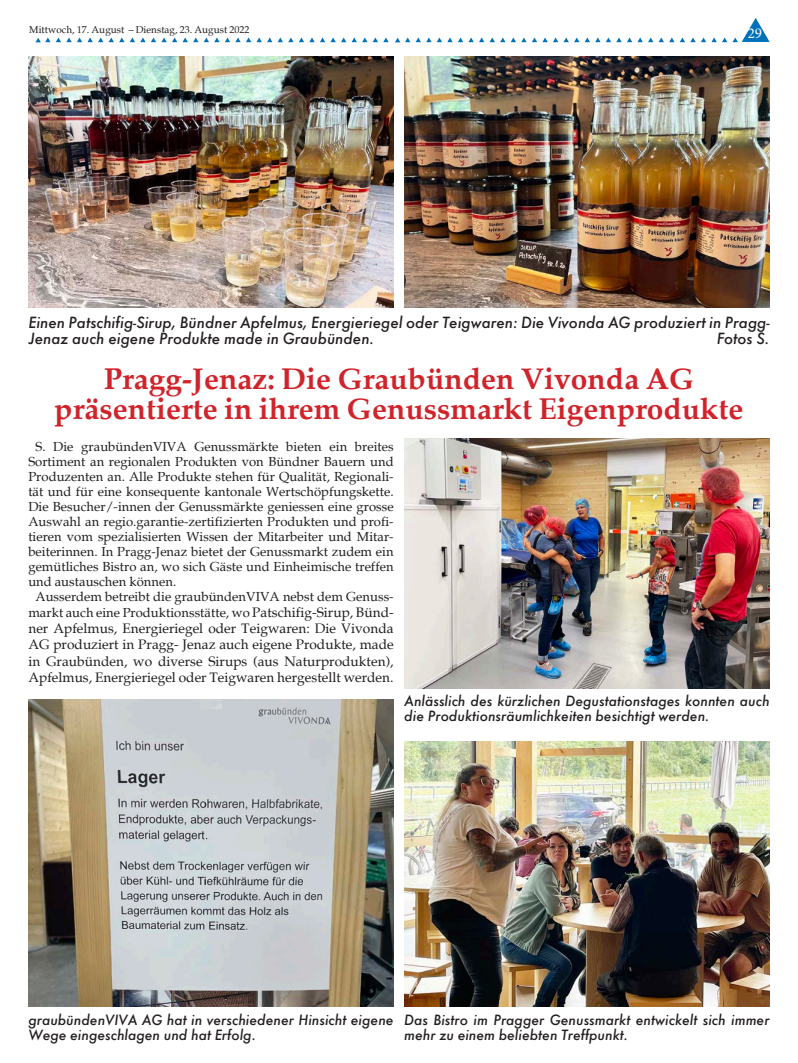
<style>
.page{position:relative;width:798px;height:1063px;background:#fff}
.page>*{position:absolute;margin:0;border:0;box-sizing:border-box;transform-origin:0 0}
.Lauftext{font:700 30px "Palatia";color:#d1232a}
.Lauftext-2{font:italic 500 15px/16.2px "Futura";color:#231f20}
.t1{font:15px "Minion Pro";color:#fff}
.Lauftext-3{font:italic 500 13.75px/15px "Futura";color:#231f20}
.Lauftext-4{font:13.75px/16.2px "Palatia";color:#231f20;text-align:justify}
.Lauftext-5{font:13.12px/15px "Palatia";color:#231f20;text-align:justify}
.t2{font:10px "Palatia";color:#231f20}
.s1{font-size:13.75px}
</style>
<div class="page">
<svg style="left:669px;top:38px;width:15px;height:4px"></svg>
<svg style="left:595px;top:38px;width:68px;height:4px"></svg>
<svg style="left:574px;top:38px;width:15px;height:4px"></svg>
<svg style="left:500px;top:38px;width:68px;height:4px"></svg>
<svg style="left:479px;top:38px;width:15px;height:4px"></svg>
<svg style="left:690px;top:18px;width:79px;height:24px"></svg>
<svg style="left:395px;top:38px;width:78px;height:4px"></svg>
<svg style="left:320px;top:38px;width:68px;height:4px"></svg>
<svg style="left:225px;top:38px;width:89px;height:4px"></svg>
<svg style="left:130px;top:38px;width:89px;height:4px"></svg>
<svg style="left:35px;top:38px;width:89px;height:4px"></svg>
<img style="left:28px;top:57px;width:365px;height:250px">
<img style="left:404px;top:57px;width:365px;height:250px">
<img style="left:404px;top:438px;width:365px;height:251px">
<img style="left:404px;top:741px;width:365px;height:265px">
<img style="left:28px;top:700px;width:365px;height:306px">
<p class="t2" style="left:29px;top:23px;width:222px">Mittwoch, 17. August – Dienstag, 23. August 2022</p>
<p class="t1" style="left:747px;top:23px;width:16px">29</p>
<p class="Lauftext-2" style="left:28px;top:314px;width:742px">Einen Patschifig-Sirup, Bündner Apfelmus, Energieriegel oder Teigwaren: Die Vivonda AG produziert in Pragg-<br>Jenaz auch eigene Produkte made in Graubünden.</p>
<p class="Lauftext-2" style="left:716px;top:330px;width:54px">Fotos S.</p>
<p class="Lauftext" style="left:104px;top:361px;width:591px">Pragg-Jenaz: Die Graubünden Vivonda AG</p>
<p class="Lauftext" style="left:54px;top:391px;width:690px">präsentierte in ihrem Genussmarkt Eigenprodukte</p>
<p class="Lauftext-5" style="left:28px;top:439px;width:366px;text-indent:7px">S. Die graubündenVIVA Genussmärkte bieten ein breites Sortiment an regionalen Produkten von Bündner Bauern und Produzenten an. Alle Produkte stehen für Qualität, Regionali&shy;tät und für eine konsequente kantonale Wertschöpfungskette.<br>Die Besucher/-innen der Genussmärkte geniessen eine grosse Auswahl an regio.garantie-zertifizierten Produkten und profi&shy;tieren vom spezialisierten Wissen der Mitarbeiter und Mitar&shy;beiterinnen. In Pragg-Jenaz bietet der Genussmarkt zudem ein gemütliches Bistro an, wo sich Gäste und Einheimische treffen und austauschen können.</p>
<p class="Lauftext-5" style="left:28px;top:588px;width:366px;line-height:16.2px;text-align:center">Ausserdem betreibt die graubündenVIVA nebst dem Genuss&shy;markt auch eine Produktionsstätte, wo <span class="s1">Patschifig-Sirup, Bünd-</span></p>
<p class="Lauftext-4" style="left:28px;top:620px;width:366px">ner Apfelmus, Energieriegel oder Teigwaren: Die Vivonda AG produziert in Pragg- Jenaz auch eigene Produkte, made in Graubünden, wo diverse Sirups (aus Naturprodukten), Apfelmus, Energieriegel oder Teigwaren hergestellt werden.</p>
<p class="Lauftext-3" style="left:404px;top:693px;width:366px">Anlässlich des kürzlichen Degustationstages konnten auch die Produktionsräumlichkeiten besichtigt werden.</p>
<p class="Lauftext-3" style="left:28px;top:1012px;width:366px">graubündenVIVA AG hat in verschiedener Hinsicht eigene<br>Wege eingeschlagen und hat Erfolg.</p>
<p class="Lauftext-3" style="left:404px;top:1012px;width:366px">Das Bistro im Pragger Genussmarkt entwickelt sich immer mehr zu einem beliebten Treffpunkt.</p>
</div>
